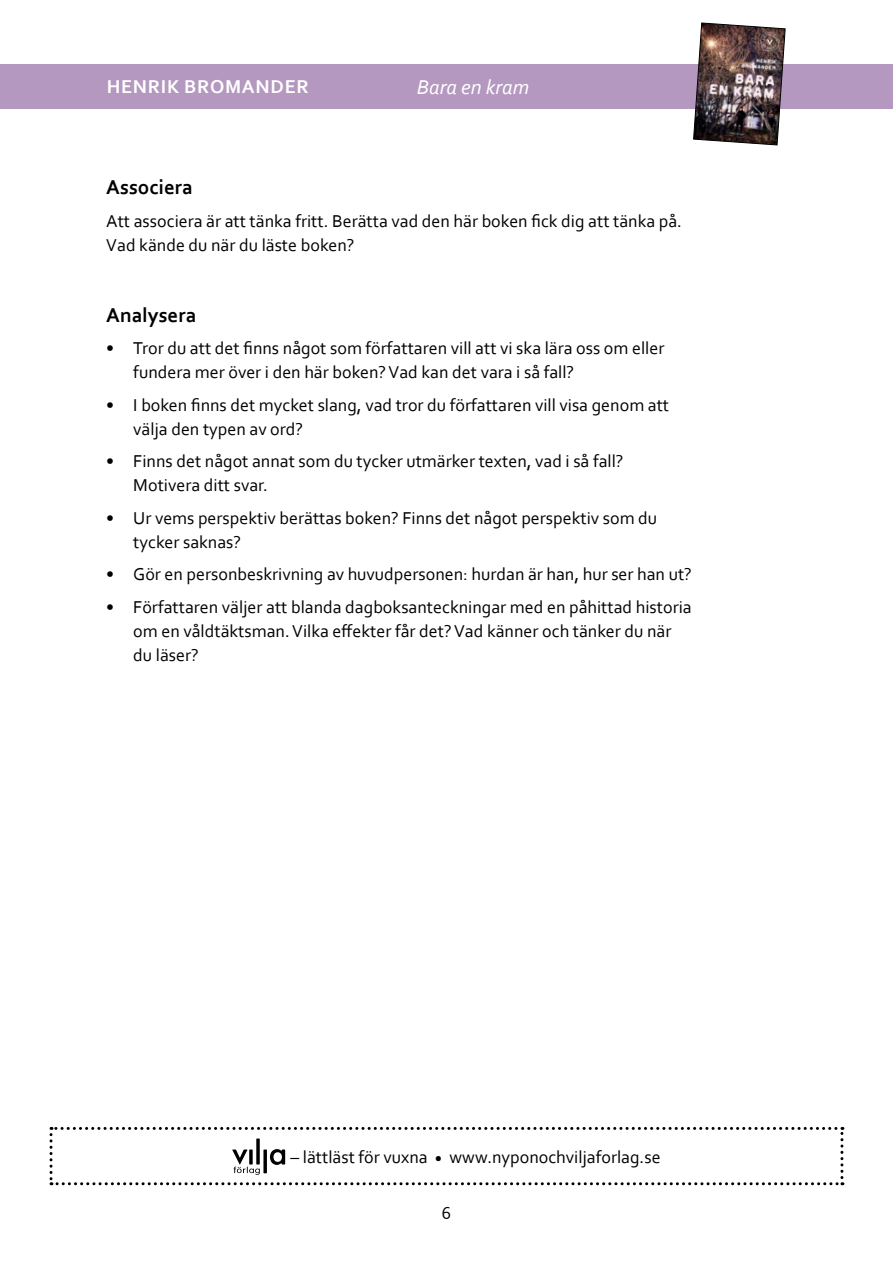
<style>
.page{position:relative;width:893px;height:1263px;background:#fff}
.page>*{position:absolute;margin:0;border:0;box-sizing:border-box;transform-origin:0 0}
.t1{font:700 21px "Corbel";color:#000}
.t2{font:italic 21px "Corbel";color:#fff}
.t3{font:700 19.5px "Corbel";letter-spacing:.04em;color:#fff}
.t4{font:18px/24px "Corbel";color:#000}
</style>
<div class="page">
<div style="left:0;top:64px;width:893px;height:44px;background:#b498bf"></div>
<img style="left:693px;top:23px;width:92px;height:122px">
<svg style="left:50px;top:1127px;width:793px;height:58px"></svg>
<p class="t3" style="left:107px;top:75px;width:204px">HENRIK BROMANDER</p>
<p class="t2" style="left:417px;top:74px;width:114px">Bara en kram</p>
<p class="t1" style="left:106px;top:174px;width:88px">Associera</p>
<p class="t4" style="left:106px;top:208px;width:577px">Att associera är att tänka fritt. Berätta vad den här boken fick dig att tänka på.<br>Vad kände du när du läste boken?</p>
<p class="t1" style="left:106px;top:301px;width:92px">Analysera</p>
<p class="t4" style="left:133px;top:336px;width:533px;text-indent:-27px">• Tror du att det finns något som författaren vill att vi ska lära oss om eller fundera mer över i den här boken? Vad kan det vara i så fall?</p>
<p class="t4" style="left:133px;top:392px;width:537px;text-indent:-27px">• I boken finns det mycket slang, vad tror du författaren vill visa genom att välja den typen av ord?</p>
<p class="t4" style="left:133px;top:449px;width:492px;text-indent:-27px">• Finns det något annat som du tycker utmärker texten, vad i så fall?<br>Motivera ditt svar.</p>
<p class="t4" style="left:133px;top:505px;width:525px;text-indent:-27px">• Ur vems perspektiv berättas boken? Finns det något perspektiv som du tycker saknas?</p>
<p class="t4" style="left:106px;top:562px;width:587px">• Gör en personbeskrivning av huvudpersonen: hurdan är han, hur ser han ut?</p>
<p class="t4" style="left:133px;top:594px;width:560px;text-indent:-27px">• Författaren väljer att blanda dagboksanteckningar med en påhittad historia om en våldtäktsman.Vilka effekter får det?Vad känner och tänker du när du läser?</p>
<p class="t4" style="left:291px;top:1144px;width:372px">– lättläst för vuxna <sub>•</sub> www.nyponochviljaforlag.se</p>
<p class="t4" style="left:442px;top:1200px;width:11px">6</p>
</div>
